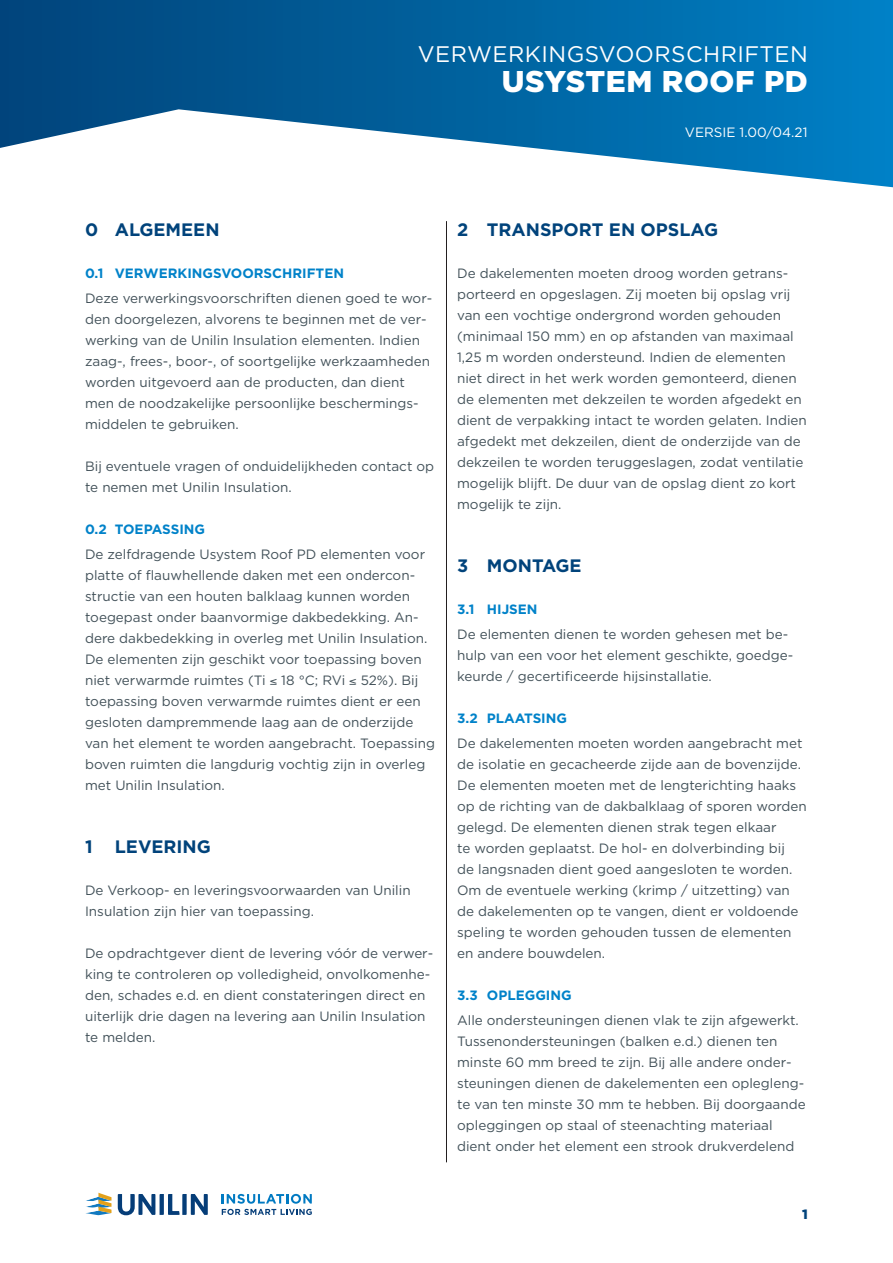
<style>
.page{position:relative;width:893px;height:1263px;background:#fff}
.page>*{position:absolute;margin:0;border:0;box-sizing:border-box;transform-origin:0 0}
.t1{font:900 30px "Gotham";letter-spacing:.02em;color:#fff}
.t2{font:22.5px "Gotham";letter-spacing:.02em;color:#fff}
.titel_01{font:700 18px "Gotham";color:#01437b}
.body{font:13.5px/21px "Gotham";color:#425159}
.titel_02{font:700 13.5px "Gotham";color:#0082c9}
.t3{font:13.5px "Gotham";color:#fff}
.t4{font:900 13.5px "Gotham";color:#01437b}
</style>
<div class="page">
<svg style="left:0;top:0;width:893px;height:109px;background:#00619e"></svg>
<svg style="left:86px;top:1193px;width:25px;height:22px"></svg>
<svg style="left:118px;top:1194px;width:90px;height:21px"></svg>
<svg style="left:222px;top:1194px;width:90px;height:21px"></svg>
<svg style="left:0;top:109px;width:893px;height:79px"></svg>
<hr style="left:446px;top:221px;width:1px;height:941px;background:#231f20">
<h2 class="t2" style="left:418px;top:40px;width:391px">VERWERKINGSVOORSCHRIFTEN</h2>
<h1 class="t1" style="left:502px;top:61px;width:307px">USYSTEM ROOF PD</h1>
<p class="t3" style="left:685px;top:124px;width:124px">VERSIE 1.00/04.21</p>
<p class="titel_01" style="left:85px;top:217px;width:136px">0 ALGEMEEN</p>
<p class="titel_02" style="left:85px;top:264px;width:261px">0.1 VERWERKINGSVOORSCHRIFTEN</p>
<p class="body" style="left:85px;top:287px;width:349px">Deze verwerkingsvoorschriften dienen goed te wor&shy;den doorgelezen, alvorens te beginnen met de ver&shy;werking van de Unilin Insulation elementen. Indien zaag-, frees-, boor-, of soortgelijke werkzaamheden worden uitgevoerd aan de producten, dan dient men de noodzakelijke persoonlijke beschermings&shy;middelen te gebruiken.</p>
<p class="body" style="left:85px;top:455px;width:351px">Bij eventuele vragen of onduidelijkheden contact op te nemen met Unilin Insulation.</p>
<p class="titel_02" style="left:85px;top:520px;width:122px">0.2 TOEPASSING</p>
<p class="body" style="left:85px;top:543px;width:351px">De zelfdragende Usystem Roof PD elementen voor platte of flauwhellende daken met een ondercon&shy;structie van een houten balklaag kunnen worden toegepast onder baanvormige dakbedekking. An&shy;dere dakbedekking in overleg met Unilin Insulation.<br>De elementen zijn geschikt voor toepassing boven niet verwarmde ruimtes (Ti ≤ 18 °C; RVi ≤ 52%). Bij toepassing boven verwarmde ruimtes dient er een gesloten dampremmende laag aan de onderzijde van het element te worden aangebracht. Toepassing boven ruimten die langdurig vochtig zijn in overleg met Unilin Insulation.</p>
<p class="titel_01" style="left:85px;top:835px;width:127px">1 LEVERING</p>
<p class="body" style="left:85px;top:879px;width:327px">De Verkoop- en leveringsvoorwaarden van Unilin<br>Insulation zijn hier van toepassing.</p>
<p class="body" style="left:85px;top:942px;width:350px">De opdrachtgever dient de levering vóór de verwer&shy;king te controleren op volledigheid, onvolkomenhe&shy;den, schades e.d. en dient constateringen direct en uiterlijk drie dagen na levering aan Unilin Insulation te melden.</p>
<p class="titel_01" style="left:457px;top:217px;width:262px">2 TRANSPORT EN OPSLAG</p>
<p class="body" style="left:457px;top:262px;width:351px">De dakelementen moeten droog worden getrans&shy;porteerd en opgeslagen. Zij moeten bij opslag vrij van een vochtige ondergrond worden gehouden (minimaal 150 mm) en op afstanden van maximaal 1,25 m worden ondersteund. Indien de elementen niet direct in het werk worden gemonteerd, dienen de elementen met dekzeilen te worden afgedekt en dient de verpakking intact te worden gelaten. Indien afgedekt met dekzeilen, dient de onderzijde van de dekzeilen te worden teruggeslagen, zodat ventilatie mogelijk blijft. De duur van de opslag dient zo kort mogelijk te zijn.</p>
<p class="titel_01" style="left:457px;top:553px;width:126px">3 MONTAGE</p>
<p class="titel_02" style="left:457px;top:600px;width:82px">3.1 HIJSEN</p>
<p class="body" style="left:457px;top:623px;width:338px">De elementen dienen te worden gehesen met be&shy;hulp van een voor het element geschikte, goedge&shy;keurde / gecertificeerde hijsinstallatie.</p>
<p class="titel_02" style="left:457px;top:709px;width:111px">3.2 PLAATSING</p>
<p class="body" style="left:457px;top:732px;width:351px">De dakelementen moeten worden aangebracht met de isolatie en gecacheerde zijde aan de bovenzijde.<br>De elementen moeten met de lengterichting haaks op de richting van de dakbalklaag of sporen worden gelegd. De elementen dienen strak tegen elkaar<br>te worden geplaatst. De hol- en dolverbinding bij<br>de langsnaden dient goed aangesloten te worden.<br>Om de eventuele werking (krimp / uitzetting) van de dakelementen op te vangen, dient er voldoende speling te worden gehouden tussen de elementen en andere bouwdelen.</p>
<p class="titel_02" style="left:457px;top:986px;width:116px">3.3 OPLEGGING</p>
<p class="body" style="left:457px;top:1010px;width:350px">Alle ondersteuningen dienen vlak te zijn afgewerkt.<br>Tussenondersteuningen (balken e.d.) dienen ten minste 60 mm breed te zijn. Bij alle andere onder&shy;steuningen dienen de dakelementen een oplegleng&shy;te van ten minste 30 mm te hebben. Bij doorgaande opleggingen op staal of steenachting materiaal dient onder het element een strook drukverdelend</p>
<p class="t4" style="left:802px;top:1205px;width:7px">1</p>
</div>
